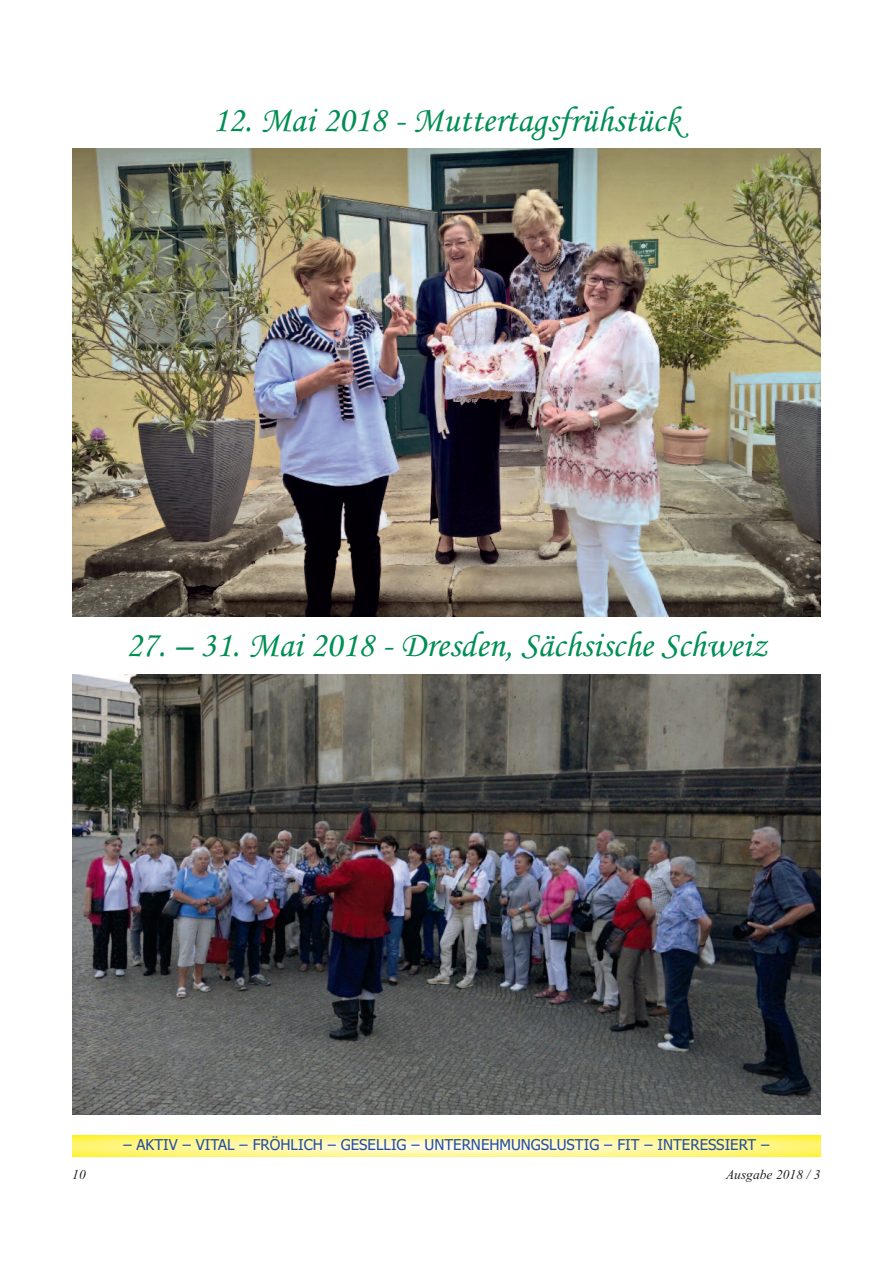
<style>
.page{position:relative;width:893px;height:1263px;background:#fff}
.page>*{position:absolute;margin:0;border:0;box-sizing:border-box;transform-origin:0 0}
.t1{font:36px "Monotype Corsiva";color:#008e54}
.t2{font:15px "Tahoma";color:#244ea1}
.t3{font:italic 13.5px "Times New Roman";color:#231f20}
</style>
<div class="page">
<svg style="left:72px;top:1135px;width:749px;height:22px;background:#fff693"></svg>
<img style="left:72px;top:674px;width:749px;height:440px">
<img style="left:72px;top:149px;width:749px;height:468px">
<p class="t1" style="left:212px;top:98px;width:469px">12. Mai 2018 - Muttertagsfrühstück</p>
<p class="t1" style="left:126px;top:623px;width:642px">27. – 31. Mai 2018 - Dresden, Sächsische Schweiz</p>
<p class="t2" style="left:124px;top:1136px;width:647px">– AKTIV – VITAL – FRÖHLICH – GESELLIG – UNTERNEHMUNGSLUSTIG – FIT – INTERESSIERT –</p>
<p class="t3" style="left:72px;top:1166px;width:15px">10</p>
<p class="t3" style="left:726px;top:1166px;width:96px">Ausgabe 2018 / 3</p>
</div>
